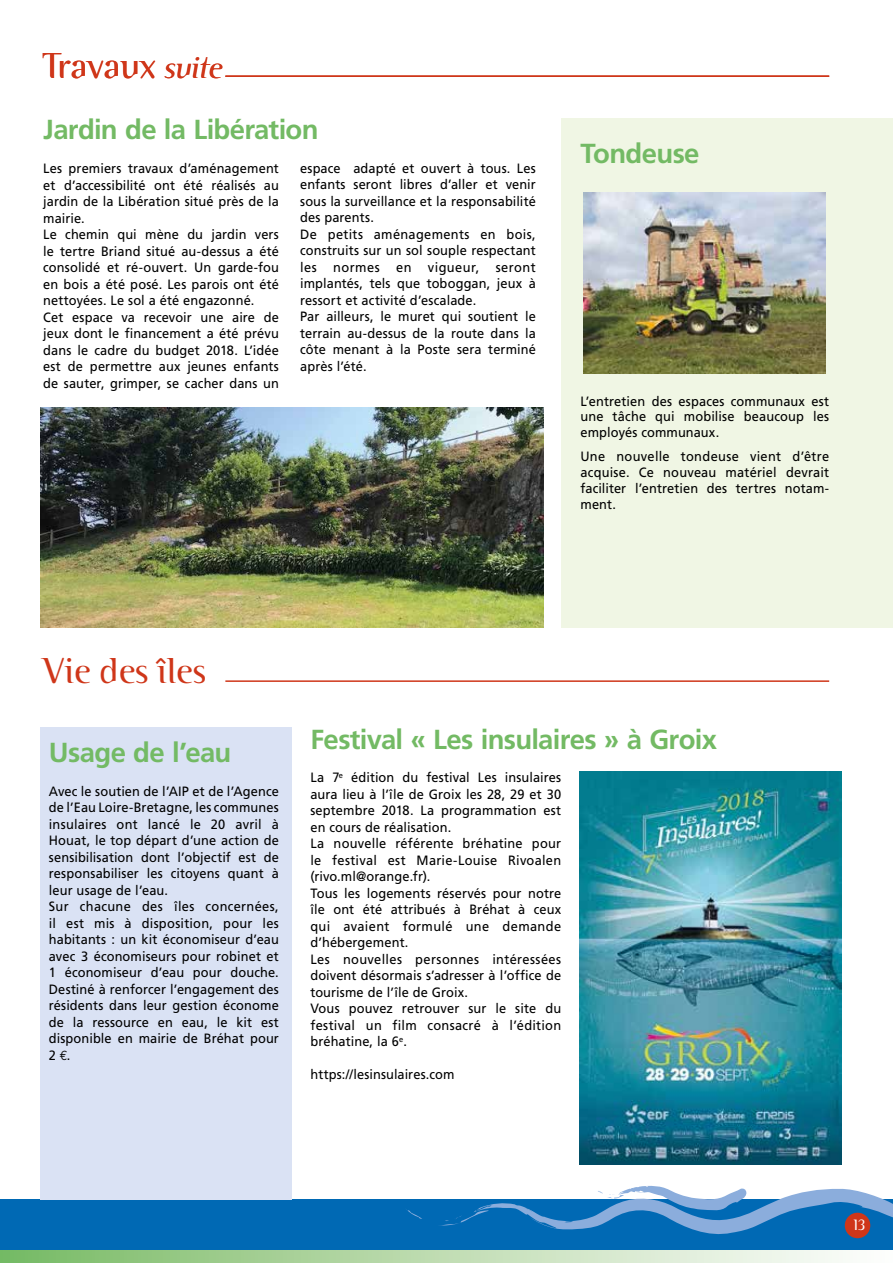
<style>
.page{position:relative;width:893px;height:1263px;background:#fff}
.page>*{position:absolute;margin:0;border:0;box-sizing:border-box;transform-origin:0 0}
.t1{font:300 36px "Binary ITC";color:#cf3619}
.t2{font:700 27.6px "Frutiger";letter-spacing:-.025em;color:#73ba64}
.t3{font:300 15px "Binary ITC";color:#fff}
.t4{font:13.5px/16.5px "Frutiger";letter-spacing:.01em;color:#000;scale:.95 1}
.s1{font-style:italic;font-size:30px}
.s2{font-family:"Euro Mono"}
</style>
<div class="page">
<div style="left:0;top:1199px;width:893px;height:64px;background:#0069b4"></div>
<svg style="left:0;top:1250px;width:893px;height:13px;background:#bddcb2"></svg>
<div style="left:845px;top:1213px;width:25px;height:25px;background:#cf3619;border-radius:50%"></div>
<svg style="left:406px;top:1209px;width:16px;height:10px"></svg>
<svg style="left:439px;top:1186px;width:454px;height:48px"></svg>
<div style="left:40px;top:727px;width:252px;height:472px;background:#dae2f4"></div>
<hr style="left:225px;top:75px;width:604px;height:2px;background:#cf3619">
<div style="left:561px;top:118px;width:332px;height:510px;background:#f0f6e4"></div>
<img style="left:584px;top:192px;width:242px;height:182px">
<img style="left:40px;top:408px;width:503px;height:220px">
<hr style="left:225px;top:680px;width:604px;height:2px;background:#cf3619">
<img style="left:580px;top:772px;width:262px;height:393px">
<h1 class="t1" style="left:43px;top:45px;width:187px">Travaux <span class="s1">suite</span></h1>
<h2 class="t2" style="left:43px;top:114px;width:277px">Jardin de la Libération</h2>
<p class="t4" style="left:43px;top:160px;width:250px">Les premiers travaux d’aménagement et d’accessibilité ont été réalisés au jardin de la Libération situé près de la mairie.<br>Le chemin qui mène du jardin vers le tertre Briand situé au-dessus a été consolidé et ré-ouvert. Un garde-fou en bois a été posé. Les parois ont été nettoyées. Le sol a été engazonné.<br>Cet espace va recevoir une aire de jeux dont le financement a été prévu dans le cadre du budget 2018. L’idée est de permettre aux jeunes enfants de sauter, grimper, se cacher dans un</p>
<p class="t4" style="left:300px;top:160px;width:250px">espace adapté et ouvert à tous. Les enfants seront libres d’aller et venir sous la surveillance et la responsabilité des parents.<br>De petits aménagements en bois, construits sur un sol souple respectant les normes en vigueur, seront implantés, tels que toboggan, jeux à ressort et activité d’escalade.<br>Par ailleurs, le muret qui soutient le terrain au-dessus de la route dans la côte menant à la Poste sera terminé après l’été.</p>
<h2 class="t2" style="left:580px;top:137px;width:121px">Tondeuse</h2>
<p class="t4" style="left:580px;top:393px;width:263px;line-height:15.8px;text-align:justify">L’entretien des espaces communaux est une tâche qui mobilise beaucoup les employés communaux.</p>
<p class="t4" style="left:580px;top:449px;width:263px;line-height:15.8px;text-align:justify">Une nouvelle tondeuse vient d’être acquise. Ce nouveau matériel devrait faciliter l’entretien des tertres notam&shy;ment.</p>
<h1 class="t1" style="left:43px;top:649px;width:165px">Vie des îles</h1>
<h2 class="t2" style="left:49px;top:736px;width:184px">Usage de l’eau</h2>
<p class="t4" style="left:49px;top:783px;width:244px">Avec le soutien de l’AIP et de l’Agence de l’Eau Loire-Bretagne, les communes insulaires ont lancé le 20 avril à<br>Houat, le top départ d’une action de sensibilisation dont l’objectif est de responsabiliser les citoyens quant à leur usage de l’eau.<br>Sur chacune des îles concernées, il est mis à disposition, pour les habitants : un kit économiseur d’eau avec 3 économiseurs pour robinet et<br>1 économiseur d’eau pour douche.<br>Destiné à renforcer l’engagement des résidents dans leur gestion économe de la ressource en eau, le kit est disponible en mairie de Bréhat pour<br>2 <span class="s2">€</span>.</p>
<h2 class="t2" style="left:310px;top:723px;width:408px">Festival « Les insulaires » à Groix</h2>
<p class="t4" style="left:310px;top:769px;width:265px">La 7<sup>e</sup> édition du festival Les insulaires aura lieu à l’île de Groix les 28, 29 et 30 septembre 2018. La programmation est en cours de réalisation.<br>La nouvelle référente bréhatine pour le festival est Marie-Louise Rivoalen (rivo.ml@orange.fr).<br>Tous les logements réservés pour notre île ont été attribués à Bréhat à ceux qui avaient formulé une demande d’hébergement.<br>Les nouvelles personnes intéressées doivent désormais s’adresser à l’office de tourisme de l’île de Groix.<br>Vous pouvez retrouver sur le site du festival un film consacré à l’édition bréhatine, la 6<sup>e</sup>.</p>
<p class="t4" style="left:310px;top:1066px;width:153px">https://lesinsulaires.com</p>
<p class="t3" style="left:853px;top:1216px;width:13px">13</p>
</div>
